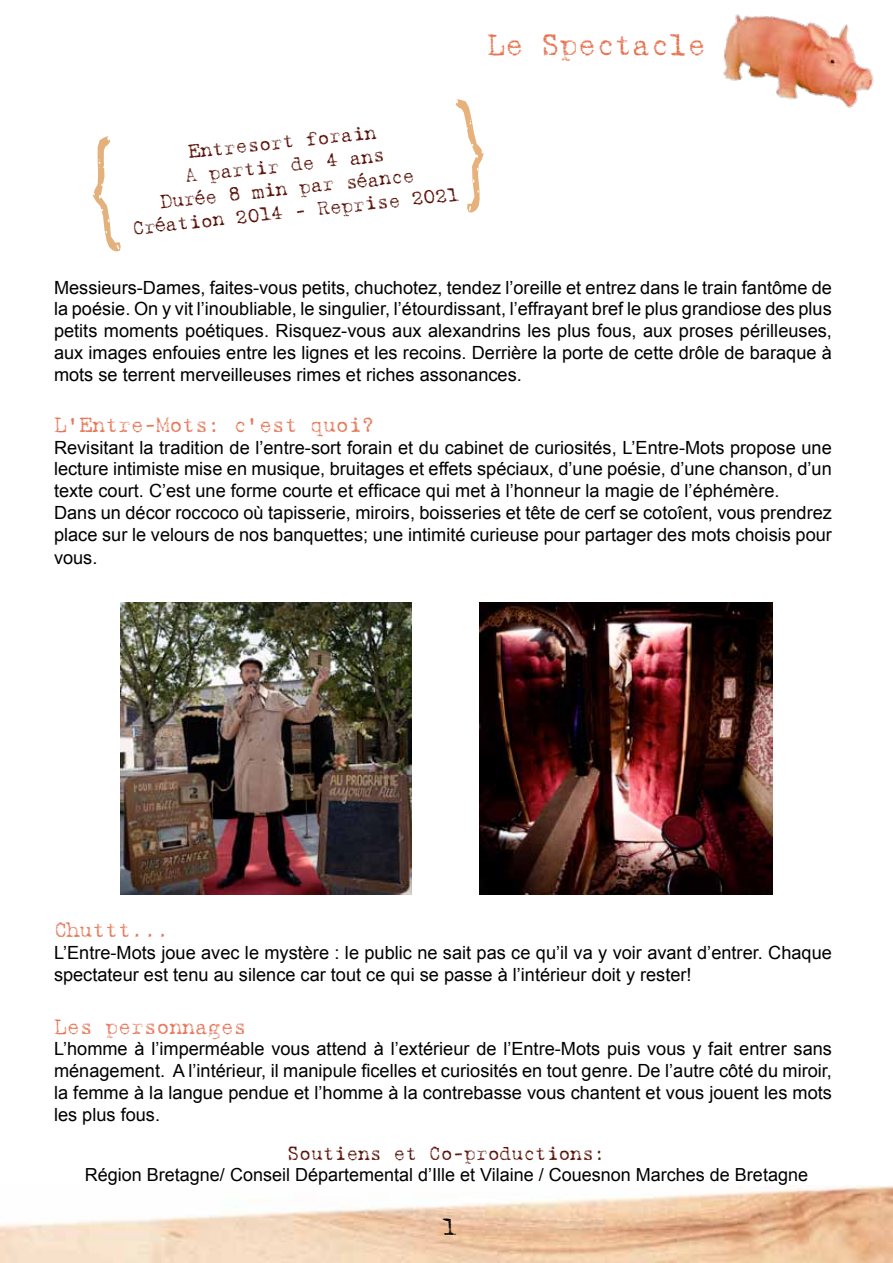
<style>
.page{position:relative;width:893px;height:1263px;background:#fff}
.page>*{position:absolute;margin:0;border:0;box-sizing:border-box;transform-origin:0 0}
.t1{font:30px "Batik";color:#e67351}
.t2{font:24px "Batik";color:#000}
.t3{font:21.15px "Batik";color:#e67657}
.t4{font:19.5px "Batik";color:#560c02}
.t5{font:18.15px/21.8px "Arial";color:#000;text-align:justify}
.t6{font:18px "Arial";color:#000}
</style>
<div class="page">
<img style="left:0;top:1185px;width:893px;height:78px">
<img style="left:723px;top:14px;width:151px;height:94px">
<img style="left:480px;top:602px;width:292px;height:293px">
<img style="left:120px;top:602px;width:292px;height:293px">
<p class="t4" style="left:188px;top:144px;width:190px;rotate:-6deg">Entresort forain</p>
<p class="t4" style="left:184px;top:167px;width:202px;rotate:-6deg">A partir de 4 ans</p>
<p class="t4" style="left:159px;top:194px;width:257px;rotate:-6deg">Durée 8 min par séance</p>
<p class="t4" style="left:131px;top:220px;width:330px;rotate:-6deg">Création 2014 - Reprise 2021</p>
<h1 class="t1" style="left:487px;top:32px;width:220px">Le Spectacle</h1>
<p class="t5" style="left:54px;top:278px;width:779px">Messieurs-Dames, faites-vous petits, chuchotez, tendez l’oreille et entrez dans le train fantôme de la poésie. On y vit l’inoubliable, le singulier, l’étourdissant, l’effrayant bref le plus grandiose des plus petits moments poétiques. Risquez-vous aux alexandrins les plus fous, aux proses périlleuses, aux images enfouies entre les lignes et les recoins. Derrière la porte de cette drôle de baraque à mots se terrent merveilleuses rimes et riches assonances.</p>
<p class="t3" style="left:54px;top:416px;width:322px">L’Entre-Mots: c’est quoi?</p>
<p class="t5" style="left:54px;top:438px;width:779px;text-align:left">Revisitant la tradition de l’entre-sort forain et du cabinet de curiosités, L’Entre-Mots propose une lecture intimiste mise en musique, bruitages et effets spéciaux, d’une poésie, d’une chanson, d’un texte court. C’est une forme courte et efficace qui met à l’honneur la magie de l’éphémère.<br>Dans un décor roccoco où tapisserie, miroirs, boisseries et tête de cerf se cotoîent, vous prendrez place sur le velours de nos banquettes; une intimité curieuse pour partager des mots choisis pour</p>
<p class="t5" style="left:54px;top:549px;width:45px">vous.</p>
<p class="t3" style="left:54px;top:921px;width:117px">Chuttt...</p>
<p class="t5" style="left:54px;top:943px;width:779px">L’Entre-Mots joue avec le mystère : le public ne sait pas ce qu’il va y voir avant d’entrer. Chaque spectateur est tenu au silence car tout ce qui se passe à l’intérieur doit y rester!</p>
<p class="t3" style="left:54px;top:1017px;width:194px">Les personnages</p>
<p class="t5" style="left:54px;top:1040px;width:779px">L’homme à l’imperméable vous attend à l’extérieur de l’Entre-Mots puis vous y fait entrer sans ménagement. A l’intérieur, il manipule ficelles et curiosités en tout genre. De l’autre côté du miroir, la femme à la langue pendue et l’homme à la contrebasse vous chantent et vous jouent les mots les plus fous.</p>
<p class="t4" style="left:287px;top:1145px;width:320px">Soutiens et Co-productions:</p>
<p class="t6" style="left:85px;top:1168px;width:725px">Région Bretagne/ Conseil Départemental d’Ille et Vilaine / Couesnon Marches de Bretagne</p>
<h2 class="t2" style="left:442px;top:1217px;width:16px">1</h2>
</div>
